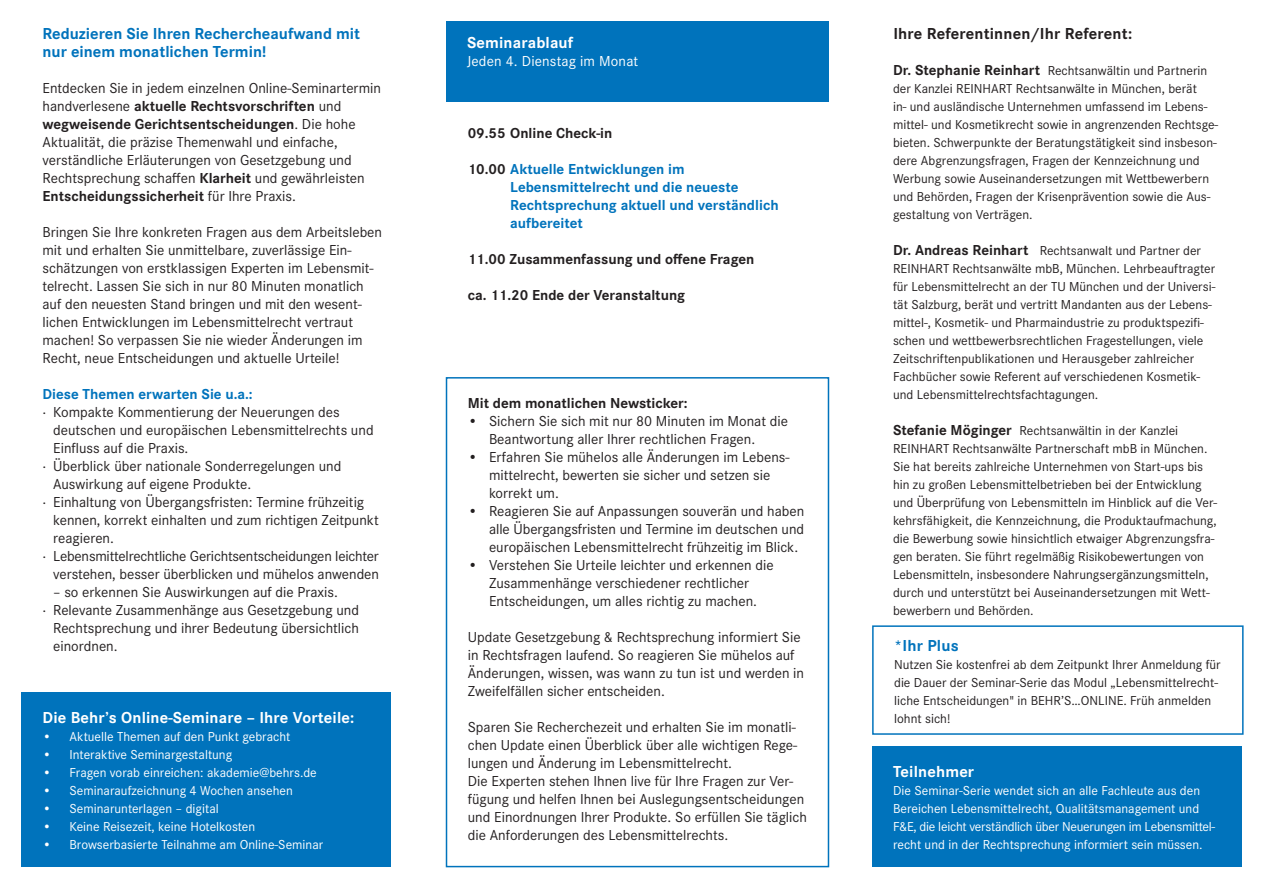
<style>
.page{position:relative;width:1263px;height:893px;background:#fff}
.page>*{position:absolute;margin:0;border:0;box-sizing:border-box;transform-origin:0 0}
.t1{font:700 16.5px/18px "Corporate S";color:#0073bc}
.t2{font:700 16.5px "Corporate S";letter-spacing:.01em;color:#fff}
.t3{font:700 16.5px "Corporate S";letter-spacing:.01em;color:#231f20}
.t4{font:15px/18px "Corporate S";color:#231f20}
.t5{font:700 15px/18px "Corporate S";color:#0073bc}
.t6{font:700 15px "Corporate S";color:#231f20}
.t7{font:15px "Corporate S";letter-spacing:.01em;color:#fff}
.t8{font:13.5px/18px "Corporate S";color:#231f20}
.t9{font:13.5px/18px "Corporate S";color:#fff}
.s1{font-weight:700}
.s2{color:#231f20}
.s3{font-weight:700;font-size:15px}
</style>
<div class="page">
<div style="left:872px;top:746px;width:370px;height:121px;background:#0073bc"></div>
<div style="left:446px;top:377px;width:383px;height:490px;border:2px solid #0073bc"></div>
<div style="left:446px;top:21px;width:383px;height:81px;background:#0073bc"></div>
<div style="left:21px;top:693px;width:370px;height:174px;background:#0073bc"></div>
<div style="left:872px;top:625px;width:371px;height:110px;border:2px solid #0073bc"></div>
<p class="t1" style="left:43px;top:23px;width:319px">Reduzieren Sie Ihren Rechercheaufwand mit nur einem monatlichen Termin!</p>
<p class="t4" style="left:43px;top:78px;width:340px">Entdecken Sie in jedem einzelnen Online-Seminartermin handverlesene <span class="s1">aktuelle Rechtsvorschriften</span> und <span class="s1">wegweisende Gerichtsentscheidungen</span>. Die hohe Aktualität, die präzise Themenwahl und einfache, verständliche Erläuterungen von Gesetzgebung und Rechtsprechung schaffen <span class="s1">Klarheit</span> und gewährleisten <span class="s1">Entscheidungssicherheit</span> für Ihre Praxis.</p>
<p class="t4" style="left:43px;top:222px;width:341px">Bringen Sie Ihre konkreten Fragen aus dem Arbeitsleben mit und erhalten Sie unmittelbare, zuverlässige Ein&shy;schätzungen von erstklassigen Experten im Lebensmit&shy;telrecht. Lassen Sie sich in nur 80 Minuten monatlich auf den neuesten Stand bringen und mit den wesent&shy;lichen Entwicklungen im Lebensmittelrecht vertraut machen! So verpassen Sie nie wieder Änderungen im Recht, neue Entscheidungen und aktuelle Urteile!</p>
<p class="t5" style="left:43px;top:384px;width:212px">Diese Themen erwarten Sie u.a.:</p>
<p class="t4" style="left:43px;top:402px;width:299px">· Kompakte Kommentierung der Neuerungen des</p>
<p class="t4" style="left:53px;top:420px;width:322px">deutschen und europäischen Lebensmittelrechts und</p>
<p class="t4" style="left:53px;top:438px;width:137px">Einfluss auf die Praxis.</p>
<p class="t4" style="left:43px;top:456px;width:300px">· Überblick über nationale Sonderregelungen und</p>
<p class="t4" style="left:53px;top:474px;width:200px">Auswirkung auf eigene Produkte.</p>
<p class="t4" style="left:43px;top:492px;width:323px">· Einhaltung von Übergangsfristen: Termine frühzeitig</p>
<p class="t4" style="left:53px;top:510px;width:327px">kennen, korrekt einhalten und zum richtigen Zeitpunkt</p>
<p class="t4" style="left:53px;top:528px;width:62px">reagieren.</p>
<p class="t4" style="left:43px;top:546px;width:338px">· Lebensmittelrechtliche Gerichtsentscheidungen leichter</p>
<p class="t4" style="left:53px;top:564px;width:327px">verstehen, besser überblicken und mühelos anwenden</p>
<p class="t4" style="left:53px;top:582px;width:286px">– so erkennen Sie Auswirkungen auf die Praxis.</p>
<p class="t4" style="left:43px;top:600px;width:318px">· Relevante Zusammenhänge aus Gesetzgebung und</p>
<p class="t4" style="left:53px;top:618px;width:307px">Rechtsprechung und ihrer Bedeutung übersichtlich</p>
<p class="t4" style="left:53px;top:636px;width:66px">einordnen.</p>
<p class="t2" style="left:43px;top:705px;width:313px">Die Behr’s Online-Seminare – Ihre Vorteile:</p>
<p class="t9" style="left:43px;top:727px;width:249px">• Aktuelle Themen auf den Punkt gebracht</p>
<p class="t9" style="left:43px;top:745px;width:191px">• Interaktive Seminargestaltung</p>
<p class="t9" style="left:43px;top:763px;width:276px">• Fragen vorab einreichen: akademie@behrs.de</p>
<p class="t9" style="left:43px;top:781px;width:252px">• Seminaraufzeichnung 4 Wochen ansehen</p>
<p class="t9" style="left:43px;top:799px;width:178px">• Seminarunterlagen – digital</p>
<p class="t9" style="left:43px;top:817px;width:214px">• Keine Reisezeit, keine Hotelkosten</p>
<p class="t9" style="left:43px;top:835px;width:282px">• Browserbasierte Teilnahme am Online-Seminar</p>
<p class="t2" style="left:467px;top:30px;width:108px">Seminarablauf</p>
<p class="t7" style="left:467px;top:50px;width:173px">Jeden 4. Dienstag im Monat</p>
<p class="t6" style="left:468px;top:121px;width:146px">09.55 Online Check-in</p>
<p class="t5" style="left:510px;top:159px;width:270px;text-indent:-43px"><span class="s2">10.00</span> Aktuelle Entwicklungen im<br>Lebensmittelrecht und die neueste<br>Rechtsprechung aktuell und verständlich aufbereitet</p>
<p class="t6" style="left:468px;top:247px;width:288px">11.00 Zusammenfassung und offene Fragen</p>
<p class="t6" style="left:468px;top:283px;width:219px">ca. 11.20 Ende der Veranstaltung</p>
<p class="t6" style="left:468px;top:391px;width:221px">Mit dem monatlichen Newsticker:</p>
<p class="t4" style="left:489px;top:411px;width:301px;text-indent:-21px">• Sichern Sie sich mit nur 80 Minuten im Monat die<br>Beantwortung aller Ihrer rechtlichen Fragen.</p>
<p class="t4" style="left:489px;top:447px;width:302px;text-indent:-21px">• Erfahren Sie mühelos alle Änderungen im Lebens&shy;mittelrecht, bewerten sie sicher und setzen sie korrekt um.</p>
<p class="t4" style="left:489px;top:501px;width:317px;text-align:justify;text-indent:-21px">• Reagieren Sie auf Anpassungen souverän und haben alle Übergangsfristen und Termine im deutschen und europäischen Lebensmittelrecht frühzeitig im Blick.</p>
<p class="t4" style="left:468px;top:555px;width:307px;text-align:center">• Verstehen Sie Urteile leichter und erkennen die<br>Zusammenhänge verschiedener rechtlicher<br>Entscheidungen, um alles richtig zu machen.</p>
<p class="t4" style="left:468px;top:627px;width:338px">Update Gesetzgebung &amp; Rechtsprechung informiert Sie in Rechtsfragen laufend. So reagieren Sie mühelos auf Änderungen, wissen, was wann zu tun ist und werden in Zweifelfällen sicher entscheiden.</p>
<p class="t4" style="left:468px;top:717px;width:341px">Sparen Sie Recherchezeit und erhalten Sie im monatli&shy;chen Update einen Überblick über alle wichtigen Rege&shy;lungen und Änderung im Lebensmittelrecht.<br>Die Experten stehen Ihnen live für Ihre Fragen zur Ver&shy;fügung und helfen Ihnen bei Auslegungsentscheidungen und Einordnungen Ihrer Produkte. So erfüllen Sie täglich die Anforderungen des Lebensmittelrechts.</p>
<p class="t3" style="left:893px;top:21px;width:240px">Ihre Referentinnen/Ihr Referent:</p>
<p class="t8" style="left:893px;top:61px;width:327px"><span class="s3">Dr. Stephanie Reinhart</span> Rechtsanwältin und Partnerin der Kanzlei REINHART Rechtsanwälte in München, berät<br>in- und ausländische Unternehmen umfassend im Lebens&shy;mittel- und Kosmetikrecht sowie in angrenzenden Rechtsge&shy;bieten. Schwerpunkte der Beratungstätigkeit sind insbeson&shy;dere Abgrenzungsfragen, Fragen der Kennzeichnung und Werbung sowie Auseinandersetzungen mit Wettbewerbern und Behörden, Fragen der Krisenprävention sowie die Aus&shy;gestaltung von Verträgen.</p>
<p class="t8" style="left:893px;top:241px;width:324px"><span class="s3">Dr. Andreas Reinhart</span> Rechtsanwalt und Partner der REINHART Rechtsanwälte mbB, München. Lehrbeauftragter für Lebensmittelrecht an der TU München und der Universi&shy;tät Salzburg, berät und vertritt Mandanten aus der Lebens&shy;mittel-, Kosmetik- und Pharmaindustrie zu produktspezifi&shy;schen und wettbewerbsrechtlichen Fragestellungen, viele Zeitschriftenpublikationen und Herausgeber zahlreicher Fachbücher sowie Referent auf verschiedenen Kosmetik&shy;und Lebensmittelrechtsfachtagungen.</p>
<p class="t8" style="left:893px;top:421px;width:325px"><span class="s3">Stefanie Möginger</span> Rechtsanwältin in der Kanzlei REINHART Rechtsanwälte Partnerschaft mbB in München.<br>Sie hat bereits zahlreiche Unternehmen von Start-ups bis hin zu großen Lebensmittelbetrieben bei der Entwicklung und Überprüfung von Lebensmitteln im Hinblick auf die Ver&shy;kehrsfähigkeit, die Kennzeichnung, die Produktaufmachung, die Bewerbung sowie hinsichtlich etwaiger Abgrenzungsfra&shy;gen beraten. Sie führt regelmäßig Risikobewertungen von Lebensmitteln, insbesondere Nahrungsergänzungsmitteln, durch und unterstützt bei Auseinandersetzungen mit Wett&shy;bewerbern und Behörden.</p>
<p class="t1" style="left:894px;top:635px;width:66px">*Ihr Plus</p>
<p class="t8" style="left:894px;top:655px;width:328px">Nutzen Sie kostenfrei ab dem Zeitpunkt Ihrer Anmeldung für die Dauer der Seminar-Serie das Modul „Lebensmittelrecht&shy;liche Entscheidungen" in BEHR’S…ONLINE. Früh anmelden lohnt sich!</p>
<p class="t2" style="left:893px;top:759px;width:83px">Teilnehmer</p>
<p class="t9" style="left:893px;top:781px;width:324px">Die Seminar-Serie wendet sich an alle Fachleute aus den Bereichen Lebensmittelrecht, Qualitätsmanagement und F&amp;E, die leicht verständlich über Neuerungen im Lebensmittel&shy;recht und in der Rechtsprechung informiert sein müssen.</p>
</div>
